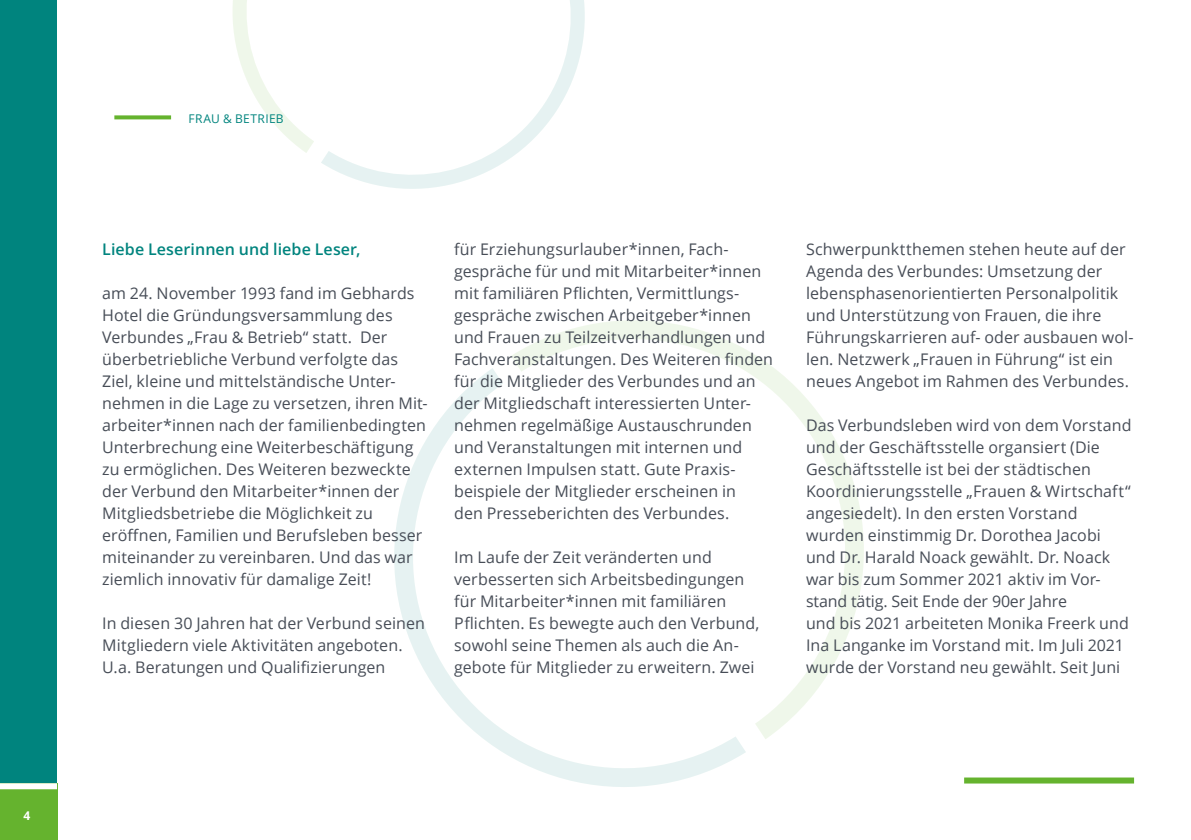
<style>
.page{position:relative;width:1191px;height:840px;background:#fff}
.page>*{position:absolute;margin:0;border:0;box-sizing:border-box;transform-origin:0 0}
.t1{font:16px/22px "Open Sans";letter-spacing:.005em;color:#474d57}
.t2{font:600 16px "Open Sans";letter-spacing:.01em;color:#00847e}
.t3{font:12px "Open Sans";letter-spacing:.035em;color:#00847e}
.t4{font:700 12px "Open Sans";color:#fff}
</style>
<div class="page">
<div style="left:0;top:0;width:57px;height:839px;background:#00847e"></div>
<div style="left:0;top:782px;width:57px;height:57px;background:#65b32e"></div>
<svg style="left:0;top:782px;width:57px;height:6px"></svg>
<svg style="left:321px;top:0;width:264px;height:189px"></svg>
<svg style="left:233px;top:0;width:264px;height:153px"></svg>
<svg style="left:394px;top:368px;width:352px;height:419px"></svg>
<svg style="left:511px;top:320px;width:353px;height:419px"></svg>
<svg style="left:114px;top:115px;width:57px;height:4px"></svg>
<div style="left:964px;top:777px;width:170px;height:6px;background:#65b32e"></div>
<p class="t4" style="left:24px;top:806px;width:8px">4</p>
<p class="t3" style="left:189px;top:110px;width:97px">FRAU &amp; BETRIEB</p>
<p class="t2" style="left:102px;top:238px;width:260px">Liebe Leserinnen und liebe Leser,</p>
<p class="t1" style="left:102px;top:281px;width:327px">am 24. November 1993 fand im Gebhards Hotel die Gründungsversammlung des Verbundes „Frau &amp; Betrieb“ statt. Der überbetriebliche Verbund verfolgte das Ziel, kleine und mittelständische Unter&shy;nehmen in die Lage zu versetzen, ihren Mit&shy;arbeiter*innen nach der familienbedingten Unterbrechung eine Weiterbeschäftigung zu ermöglichen. Des Weiteren bezweckte der Verbund den Mitarbeiter*innen der Mitgliedsbetriebe die Möglichkeit zu eröffnen, Familien und Berufsleben besser miteinander zu vereinbaren. Und das war ziemlich innovativ für damalige Zeit!</p>
<p class="t1" style="left:102px;top:611px;width:324px">In diesen 30 Jahren hat der Verbund seinen<br>Mitgliedern viele Aktivitäten angeboten.<br>U.a. Beratungen und Qualifizierungen</p>
<p class="t1" style="left:454px;top:237px;width:320px">für Erziehungsurlauber*innen, Fach&shy;gespräche für und mit Mitarbeiter*innen mit familiären Pflichten, Vermittlungs&shy;gespräche zwischen Arbeitgeber*innen und Frauen zu Teilzeitverhandlungen und Fachveranstaltungen. Des Weiteren finden für die Mitglieder des Verbundes und an der Mitgliedschaft interessierten Unter&shy;nehmen regelmäßige Austauschrunden und Veranstaltungen mit internen und externen Impulsen statt. Gute Praxis&shy;beispiele der Mitglieder erscheinen in<br>den Presseberichten des Verbundes.</p>
<p class="t1" style="left:454px;top:545px;width:307px">Im Laufe der Zeit veränderten und verbesserten sich Arbeitsbedingungen für Mitarbeiter*innen mit familiären Pflichten. Es bewegte auch den Verbund, sowohl seine Themen als auch die An&shy;gebote für Mitglieder zu erweitern. Zwei</p>
<p class="t1" style="left:806px;top:237px;width:329px">Schwerpunktthemen stehen heute auf der Agenda des Verbundes: Umsetzung der lebensphasenorientierten Personalpolitik und Unterstützung von Frauen, die ihre Führungskarrieren auf- oder ausbauen wol&shy;len. Netzwerk „Frauen in Führung“ ist ein neues Angebot im Rahmen des Verbundes.</p>
<p class="t1" style="left:806px;top:413px;width:327px">Das Verbundsleben wird von dem Vorstand und der Geschäftsstelle organsiert (Die Geschäftsstelle ist bei der städtischen Koordinierungsstelle „Frauen &amp; Wirtschaft“ angesiedelt). In den ersten Vorstand wurden einstimmig Dr. Dorothea Jacobi und Dr. Harald Noack gewählt. Dr. Noack war bis zum Sommer 2021 aktiv im Vor&shy;stand tätig. Seit Ende der 90er Jahre<br>und bis 2021 arbeiteten Monika Freerk und Ina Langanke im Vorstand mit. Im Juli 2021 wurde der Vorstand neu gewählt. Seit Juni</p>
</div>
